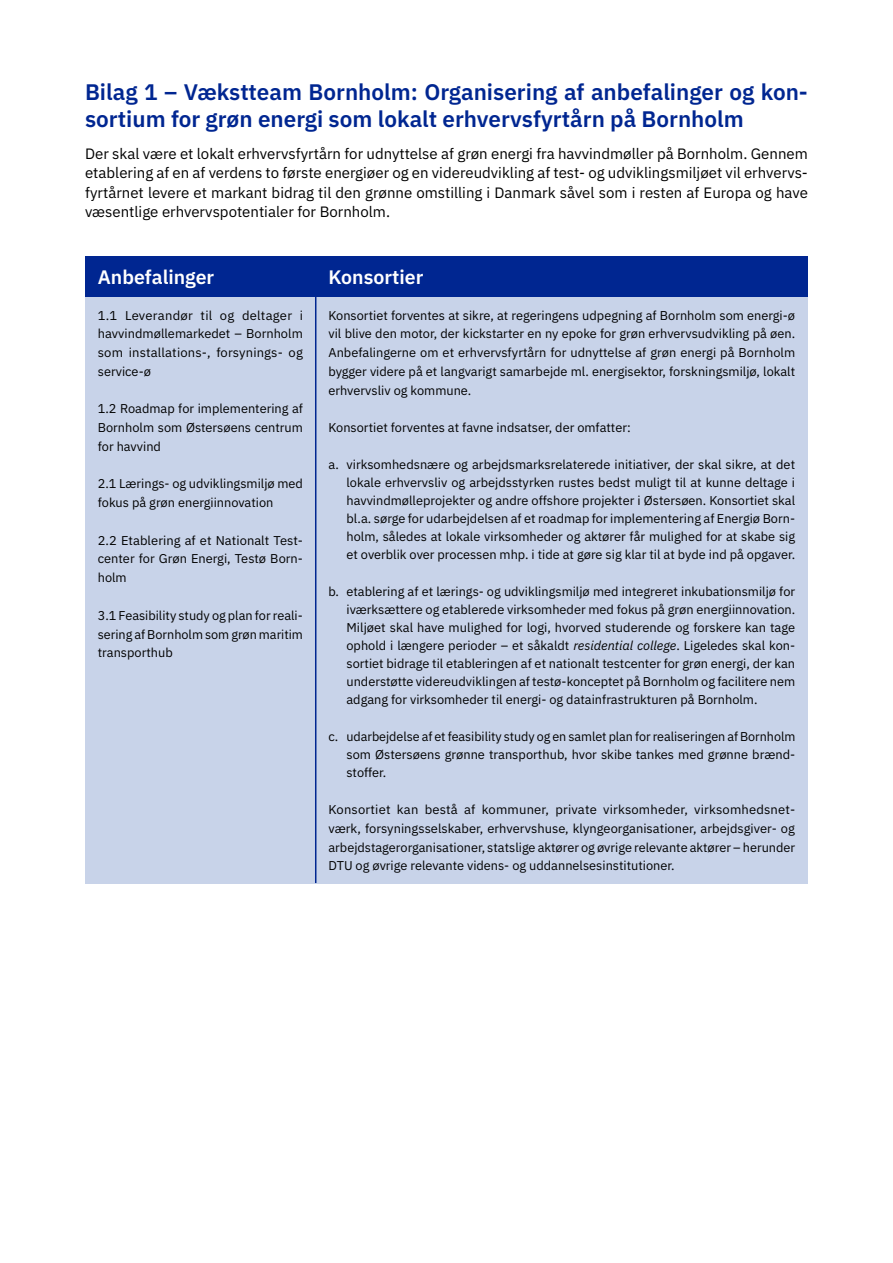
<style>
.page{position:relative;width:893px;height:1263px;background:#fff}
.page>*{position:absolute;margin:0;border:0;box-sizing:border-box;transform-origin:0 0}
.t1{font:600 22.5px/27px "IBM Plex Sans";color:#002691}
.t2{font:600 19.5px "IBM Plex Sans";color:#fff}
.t3{font:15px/19.5px "IBM Plex Sans";color:#000;text-align:justify}
.t4{font:12.75px/18.8px "IBM Plex Sans";color:#000;text-align:justify}
.s1{font-family:"IBM Plex Sans Italic 3"}
</style>
<div class="page">
<div style="left:85px;top:256px;width:231px;height:41px;background:#002691"></div>
<div style="left:316px;top:256px;width:492px;height:41px;background:#002691"></div>
<div style="left:85px;top:297px;width:231px;height:586px;background:#c8d3e9"></div>
<div style="left:316px;top:297px;width:492px;height:586px;background:#c8d3e9"></div>
<hr style="left:315px;top:297px;width:1px;height:586px;background:#002691">
<h2 class="t1" style="left:85px;top:76px;width:724px">Bilag 1 – Vækstteam Bornholm: Organisering af anbefalinger og kon&shy;sortium for grøn energi som lokalt erhvervsfyrtårn på Bornholm</h2>
<p class="t3" style="left:85px;top:142px;width:724px">Der skal være et lokalt erhvervsfyrtårn for udnyttelse af grøn energi fra havvindmøller på Bornholm. Gennem etablering af en af verdens to første energiøer og en videreudvikling af test- og udviklingsmiljøet vil erhvervs&shy;fyrtårnet levere et markant bidrag til den grønne omstilling i Danmark såvel som i resten af Europa og have væsentlige erhvervspotentialer for Bornholm.</p>
<p class="t2" style="left:98px;top:262px;width:118px">Anbefalinger</p>
<p class="t2" style="left:328px;top:262px;width:96px">Konsortier</p>
<p class="t4" style="left:98px;top:305px;width:207px">1.1 Leverandør til og deltager i havvindmøllemarkedet – Bornholm som installations-, forsynings- og service-ø</p>
<p class="t4" style="left:98px;top:398px;width:207px">1.2 Roadmap for implementering af Bornholm som Østersøens centrum for havvind</p>
<p class="t4" style="left:98px;top:473px;width:207px">2.1 Lærings- og udviklingsmiljø med fokus på grøn energiinnovation</p>
<p class="t4" style="left:98px;top:530px;width:207px">2.2 Etablering af et Nationalt Test&shy;center for Grøn Energi, Testø Born&shy;holm</p>
<p class="t4" style="left:98px;top:605px;width:207px">3.1 Feasibility study og plan for reali&shy;sering af Bornholm som grøn maritim transporthub</p>
<p class="t4" style="left:328px;top:305px;width:468px">Konsortiet forventes at sikre, at regeringens udpegning af Bornholm som energi-ø vil blive den motor, der kickstarter en ny epoke for grøn erhvervsudvikling på øen.<br>Anbefalingerne om et erhvervsfyrtårn for udnyttelse af grøn energi på Bornholm bygger videre på et langvarigt samarbejde ml. energisektor, forskningsmiljø, lokalt erhvervsliv og kommune.</p>
<p class="t4" style="left:328px;top:417px;width:304px">Konsortiet forventes at favne indsatser, der omfatter:</p>
<p class="t4" style="left:346px;top:454px;width:450px;line-height:18px;text-indent:-18px">a. virksomhedsnære og arbejdsmarksrelaterede initiativer, der skal sikre, at det lokale erhvervsliv og arbejdsstyrken rustes bedst muligt til at kunne deltage i havvindmølleprojekter og andre offshore projekter i Østersøen. Konsortiet skal bl.a. sørge for udarbejdelsen af et roadmap for implementering af Energiø Born&shy;holm, således at lokale virksomheder og aktører får mulighed for at skabe sig et overblik over processen mhp. i tide at gøre sig klar til at byde ind på opgaver.</p>
<p class="t4" style="left:346px;top:581px;width:450px;line-height:18px;text-indent:-18px">b. etablering af et lærings- og udviklingsmiljø med integreret inkubationsmiljø for iværksættere og etablerede virksomheder med fokus på grøn energiinnovation.<br>Miljøet skal have mulighed for logi, hvorved studerende og forskere kan tage ophold i længere perioder – et såkaldt <span class="s1">residential college</span>. Ligeledes skal kon&shy;sortiet bidrage til etableringen af et nationalt testcenter for grøn energi, der kan understøtte videreudviklingen af testø-konceptet på Bornholm og facilitere nem adgang for virksomheder til energi- og datainfrastrukturen på Bornholm.</p>
<p class="t4" style="left:346px;top:726px;width:450px;line-height:18px;text-indent:-18px">c. udarbejdelse af et feasibility study og en samlet plan for realiseringen af Bornholm som Østersøens grønne transporthub, hvor skibe tankes med grønne brænd&shy;stoffer.</p>
<p class="t4" style="left:328px;top:799px;width:468px">Konsortiet kan bestå af kommuner, private virksomheder, virksomhedsnet&shy;værk, forsyningsselskaber, erhvervshuse, klyngeorganisationer, arbejdsgiver- og arbejdstagerorganisationer, statslige aktører og øvrige relevante aktører – herunder DTU og øvrige relevante videns- og uddannelsesinstitutioner.</p>
</div>
